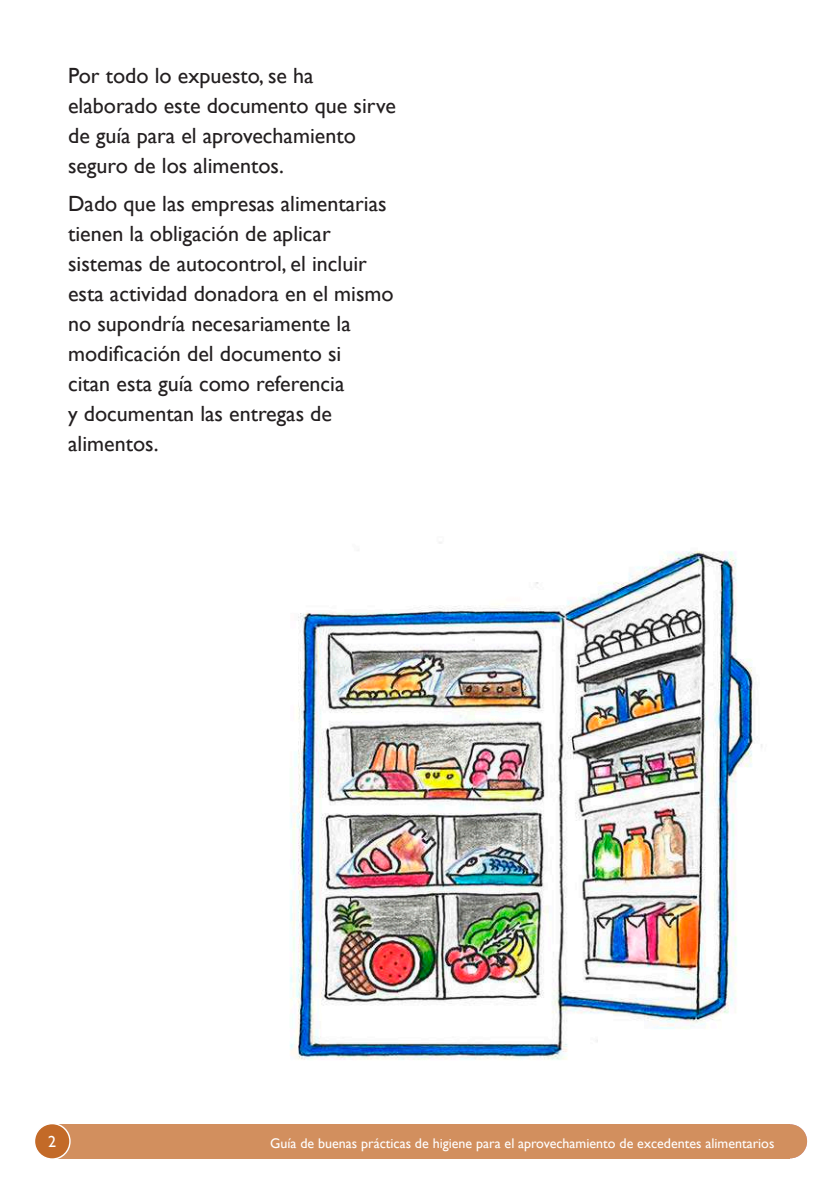
<style>
.page{position:relative;width:840px;height:1191px;background:#fff}
.page>*{position:absolute;margin:0;border:0;box-sizing:border-box;transform-origin:0 0}
.t1{font:22px/30px "Gill Sans";color:#231f20}
.t2{font:16px "Gill Sans";color:#fff}
.t3{font:14px "Gill Sans";color:#fff}
</style>
<div class="page">
<div style="left:52px;top:1124px;width:737px;height:34px;background:#d28f5e"></div>
<div style="left:34px;top:1123px;width:36px;height:36px;background:#c36a28;border-radius:50%"></div>
<div style="left:34px;top:1122px;width:37px;height:37px;border:1px solid #fff;border-radius:50%"></div>
<div style="left:772px;top:1124px;width:34px;height:34px;background:#d28f5e;border-radius:50%"></div>
<img style="left:290px;top:542px;width:472px;height:518px">
<p class="t1" style="left:68px;top:61px;width:329px">Por todo lo expuesto, se ha elaborado este documento que sirve de guía para el aprovechamiento seguro de los alimentos.</p>
<p class="t1" style="left:68px;top:189px;width:327px">Dado que las empresas alimentarias tienen la obligación de aplicar sistemas de autocontrol, el incluir esta actividad donadora en el mismo no supondría necesariamente la modificación del documento si<br>citan esta guía como referencia<br>y documentan las entregas de alimentos.</p>
<p class="t2" style="left:48px;top:1131px;width:9px">2</p>
<p class="t3" style="left:270px;top:1135px;width:505px">Guía de buenas prácticas de higiene para el aprovechamiento de excedentes alimentarios</p>
<p class="t2" style="left:535px;top:1131px;width:239px">Allergen information for loose foods</p>
</div>
